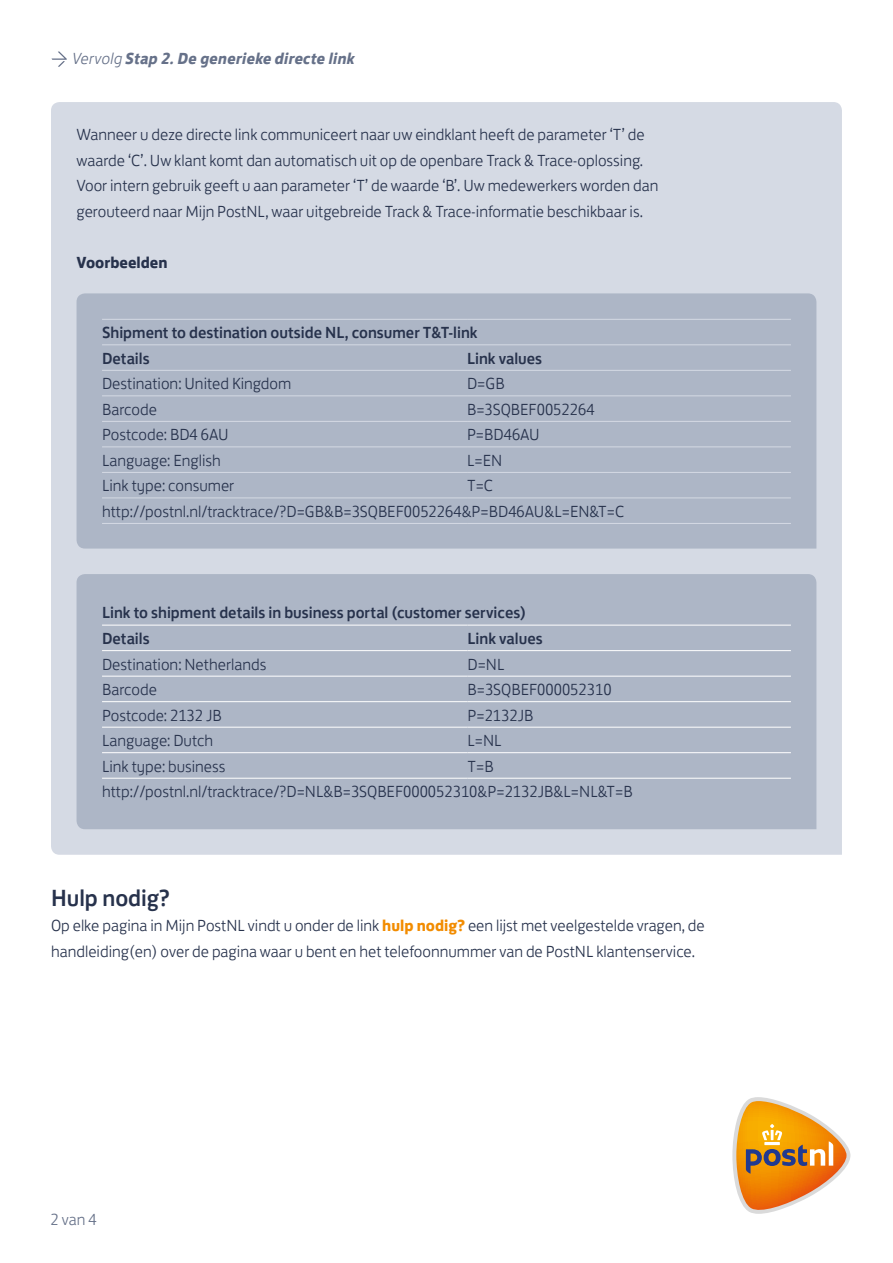
<style>
.page{position:relative;width:893px;height:1263px;background:#fff}
.page>*{position:absolute;margin:0;border:0;box-sizing:border-box;transform-origin:0 0}
.t1{font:500 24px "Post NL";color:#27324c}
.t2{font:300 16.5px/25.5px "Post NL";color:#27324c}
.t3{font:500 16.5px/25.5px "Post NL";color:#27324c}
.t4{font:italic 700 16.5px "Post NL";color:#667189}
.t5{font:700 16.5px "Post NL";color:#27324c}
.t6{font:300 16.5px "Post NL";color:#667189}
.s1{font-weight:300}
.s2{font-weight:700;color:#f28c00}
</style>
<div class="page">
<svg style="left:732px;top:1097px;width:118px;height:117px"></svg>
<div style="left:51px;top:102px;width:791px;height:753px;background:#d5dae4"></div>
<div style="left:77px;top:293px;width:739px;height:256px;background:#adb6c6"></div>
<div style="left:77px;top:574px;width:739px;height:255px;background:#adb6c6"></div>
<hr style="left:102px;top:319px;width:365px;height:1px;background:#d5dae4">
<hr style="left:467px;top:319px;width:324px;height:1px;background:#d5dae4">
<hr style="left:102px;top:344px;width:365px;height:1px;background:#d5dae4">
<hr style="left:467px;top:344px;width:324px;height:1px;background:#d5dae4">
<hr style="left:102px;top:370px;width:365px;height:1px;background:#d5dae4">
<hr style="left:467px;top:370px;width:324px;height:1px;background:#d5dae4">
<hr style="left:102px;top:395px;width:365px;height:1px;background:#d5dae4">
<hr style="left:467px;top:395px;width:324px;height:1px;background:#d5dae4">
<hr style="left:102px;top:421px;width:365px;height:1px;background:#d5dae4">
<hr style="left:467px;top:421px;width:324px;height:1px;background:#d5dae4">
<hr style="left:102px;top:446px;width:365px;height:1px;background:#d5dae4">
<hr style="left:467px;top:446px;width:324px;height:1px;background:#d5dae4">
<hr style="left:102px;top:472px;width:365px;height:1px;background:#d5dae4">
<hr style="left:467px;top:472px;width:324px;height:1px;background:#d5dae4">
<hr style="left:102px;top:497px;width:365px;height:1px;background:#d5dae4">
<hr style="left:467px;top:497px;width:324px;height:1px;background:#d5dae4">
<hr style="left:102px;top:523px;width:365px;height:1px;background:#d5dae4">
<hr style="left:467px;top:523px;width:324px;height:1px;background:#d5dae4">
<hr style="left:102px;top:625px;width:365px;height:1px;background:#fff">
<hr style="left:467px;top:625px;width:324px;height:1px;background:#fff">
<hr style="left:102px;top:650px;width:365px;height:1px;background:#fff">
<hr style="left:467px;top:650px;width:324px;height:1px;background:#fff">
<hr style="left:102px;top:676px;width:365px;height:1px;background:#fff">
<hr style="left:467px;top:676px;width:324px;height:1px;background:#fff">
<hr style="left:102px;top:701px;width:365px;height:1px;background:#fff">
<hr style="left:467px;top:701px;width:324px;height:1px;background:#fff">
<hr style="left:102px;top:727px;width:365px;height:1px;background:#fff">
<hr style="left:467px;top:727px;width:324px;height:1px;background:#fff">
<hr style="left:102px;top:752px;width:365px;height:1px;background:#fff">
<hr style="left:467px;top:752px;width:324px;height:1px;background:#fff">
<hr style="left:102px;top:778px;width:365px;height:1px;background:#fff">
<hr style="left:467px;top:778px;width:324px;height:1px;background:#fff">
<svg style="left:52px;top:51px;width:15px;height:16px"></svg>
<p class="t4" style="left:72px;top:44px;width:284px"><span class="s1">Vervolg</span> Stap 2. De generieke directe link</p>
<p class="t2" style="left:77px;top:120px;width:583px">Wanneer u deze directe link communiceert naar uw eindklant heeft de parameter ‘T’ de waarde ‘C’. Uw klant komt dan automatisch uit op de openbare Track &amp; Trace-oplossing.<br>Voor intern gebruik geeft u aan parameter ‘T’ de waarde ‘B’. Uw medewerkers worden dan gerouteerd naar Mijn PostNL, waar uitgebreide Track &amp; Trace-informatie beschikbaar is.</p>
<p class="t5" style="left:77px;top:248px;width:93px">Voorbeelden</p>
<p class="t3" style="left:102px;top:319px;width:377px">Shipment to destination outside NL, consumer T&amp;T-link<br>Details</p>
<p class="t3" style="left:467px;top:344px;width:77px">Link values</p>
<p class="t2" style="left:102px;top:369px;width:191px">Destination: United Kingdom</p>
<p class="t2" style="left:467px;top:369px;width:39px">D=GB</p>
<p class="t2" style="left:102px;top:395px;width:56px">Barcode</p>
<p class="t2" style="left:467px;top:395px;width:129px">B=3SQBEF0052264</p>
<p class="t2" style="left:102px;top:420px;width:128px">Postcode: BD4 6AU</p>
<p class="t2" style="left:467px;top:420px;width:74px">P=BD46AU</p>
<p class="t2" style="left:102px;top:446px;width:120px">Language: English</p>
<p class="t2" style="left:467px;top:446px;width:37px">L=EN</p>
<p class="t2" style="left:102px;top:471px;width:134px">Link type: consumer</p>
<p class="t2" style="left:102px;top:471px;width:524px;text-indent:365px">T=C http://postnl.nl/tracktrace/?D=GB&amp;B=3SQBEF0052264&amp;P=BD46AU&amp;L=EN&amp;T=C</p>
<p class="t3" style="left:102px;top:599px;width:426px">Link to shipment details in business portal (customer services)<br>Details</p>
<p class="t3" style="left:467px;top:624px;width:77px">Link values</p>
<p class="t2" style="left:102px;top:650px;width:166px">Destination: Netherlands</p>
<p class="t2" style="left:467px;top:650px;width:39px">D=NL</p>
<p class="t2" style="left:102px;top:675px;width:56px">Barcode</p>
<p class="t2" style="left:467px;top:675px;width:146px">B=3SQBEF000052310</p>
<p class="t2" style="left:102px;top:701px;width:121px">Postcode: 2132 JB</p>
<p class="t2" style="left:467px;top:701px;width:68px">P=2132JB</p>
<p class="t2" style="left:102px;top:726px;width:113px">Language: Dutch</p>
<p class="t2" style="left:467px;top:726px;width:36px">L=NL</p>
<p class="t2" style="left:102px;top:752px;width:125px">Link type: business</p>
<p class="t2" style="left:102px;top:752px;width:532px;text-indent:365px">T=B http://postnl.nl/tracktrace/?D=NL&amp;B=3SQBEF000052310&amp;P=2132JB&amp;L=NL&amp;T=B</p>
<h1 class="t1" style="left:51px;top:878px;width:121px">Hulp nodig?</h1>
<p class="t2" style="left:51px;top:911px;width:655px">Op elke pagina in Mijn PostNL vindt u onder de link <span class="s2">hulp nodig?</span> een lijst met veelgestelde vragen, de handleiding(en) over de pagina waar u bent en het telefoonnummer van de PostNL klantenservice.</p>
<p class="t6" style="left:51px;top:1206px;width:48px">2 van 4</p>
</div>
